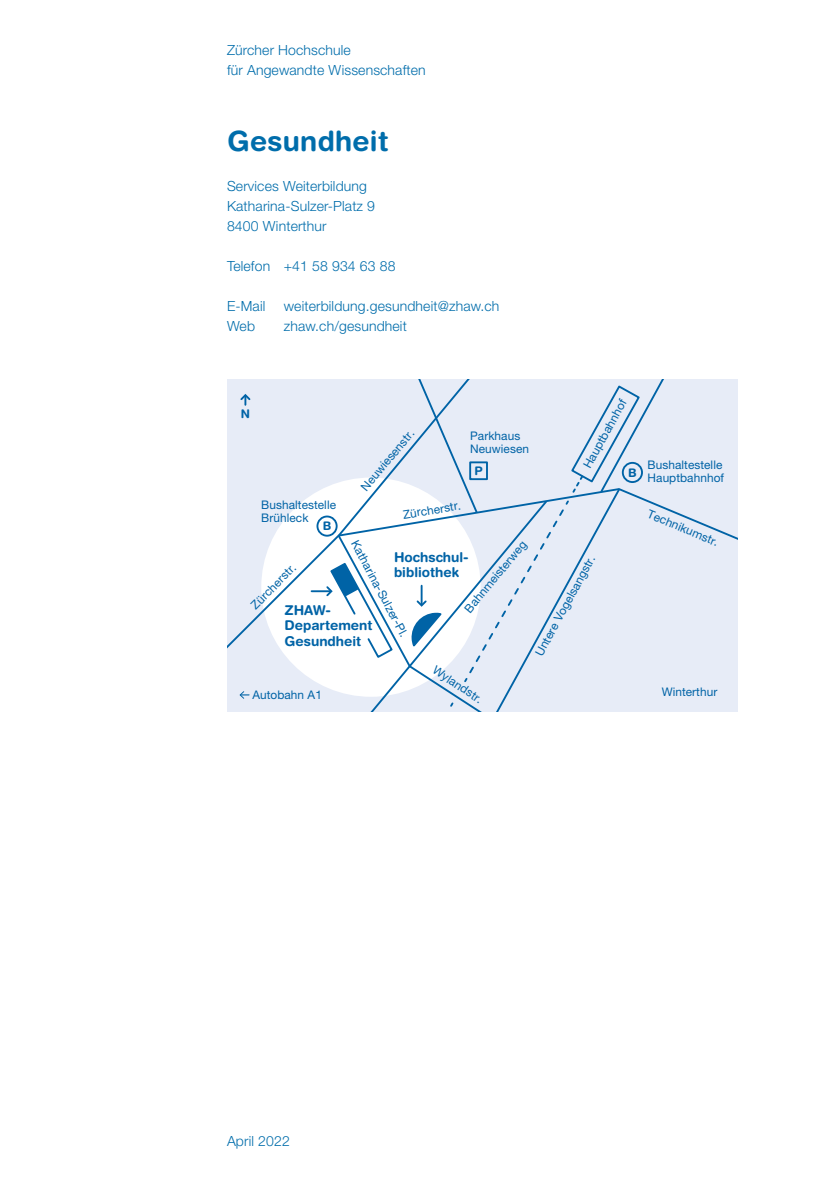
<style>
.page{position:relative;width:840px;height:1191px;background:#fff}
.page>*{position:absolute;margin:0;border:0;box-sizing:border-box;transform-origin:0 0}
.t1{font:700 28px "Helvetica Rounded LT Std";letter-spacing:.01em;color:#006dab}
.t2{font:300 14px/20px "Helvetica Neue LT Std";letter-spacing:.01em;color:#006dab}
.t3{font:700 13.6px/15.2px "Helvetica Rounded LT Std";color:#0063a6}
.t4{font:11.8px/13.2px "Helvetica Neue LT Std";letter-spacing:.005em;color:#0063a6}
.t5{font:700 11.8px "Helvetica Rounded LT Std";color:#0063a6}
</style>
<div class="page">
<div style="left:227px;top:379px;width:510px;height:332px;background:#e7ecf7"></div>
<svg style="left:227px;top:496px;width:510px;height:168px"></svg>
<svg style="left:239px;top:691px;width:10px;height:8px"></svg>
<svg style="left:240px;top:394px;width:11px;height:11px"></svg>
<svg style="left:311px;top:379px;width:364px;height:332px"></svg>
<p class="t2" style="left:227px;top:40px;width:200px">Zürcher Hochschule<br>für Angewandte Wissenschaften</p>
<h1 class="t1" style="left:227px;top:124px;width:163px">Gesundheit</h1>
<p class="t2" style="left:227px;top:176px;width:149px">Services Weiterbildung<br>Katharina-Sulzer-Platz 9<br>8400 Winterthur</p>
<p class="t2" style="left:227px;top:256px;width:170px">Telefon +41 58 934 63 88</p>
<p class="t2" style="left:227px;top:296px;width:40px">E-Mail</p>
<p class="t2" style="left:283px;top:296px;width:217px">weiterbildung.gesundheit@zhaw.ch</p>
<p class="t2" style="left:227px;top:316px;width:30px">Web</p>
<p class="t2" style="left:283px;top:316px;width:124px">zhaw.ch/gesundheit</p>
<p class="t5" style="left:240px;top:406px;width:11px">N</p>
<p class="t4" style="left:261px;top:498px;width:76px">Bushaltestelle<br>Brühleck</p>
<p class="t5" style="left:322px;top:519px;width:10px">B</p>
<p class="t4" style="left:358px;top:485px;width:77px;rotate:-50deg">Neuwiesenstr.</p>
<p class="t4" style="left:402px;top:508px;width:60px;rotate:-9deg">Zürcherstr.</p>
<p class="t4" style="left:580px;top:464px;width:78px;rotate:-61deg">Hauptbahnhof</p>
<p class="t4" style="left:470px;top:429px;width:60px">Parkhaus<br>Neuwiesen</p>
<p class="t5" style="left:474px;top:464px;width:10px">P</p>
<p class="t5" style="left:627px;top:465px;width:10px">B</p>
<p class="t4" style="left:360px;top:538px;width:109px;rotate:62deg">Katharina-Sulzer-Pl.</p>
<p class="t4" style="left:461px;top:606px;width:91px;rotate:-50deg">Bahnmeisterweg</p>
<p class="t3" style="left:394px;top:549px;width:76px">Hochschul&shy;bibliothek</p>
<p class="t4" style="left:532px;top:652px;width:114px;rotate:-62deg">Untere Vogelsangstr.</p>
<p class="t4" style="left:248px;top:602px;width:60px;rotate:-45deg">Zürcherstr.</p>
<p class="t3" style="left:284px;top:602px;width:90px">ZHAW-<br>Departement<br>Gesundheit</p>
<p class="t4" style="left:252px;top:688px;width:71px">Autobahn A1</p>
<p class="t4" style="left:438px;top:663px;width:58px;rotate:34deg">Wylandstr.</p>
<p class="t4" style="left:647px;top:458px;width:78px">Bushaltestelle<br>Hauptbahnhof</p>
<p class="t4" style="left:650px;top:507px;width:77px;rotate:23deg">Technikumstr.</p>
<p class="t4" style="left:661px;top:685px;width:57px">Winterthur</p>
<p class="t2" style="left:227px;top:1130px;width:64px">April 2022</p>
</div>
